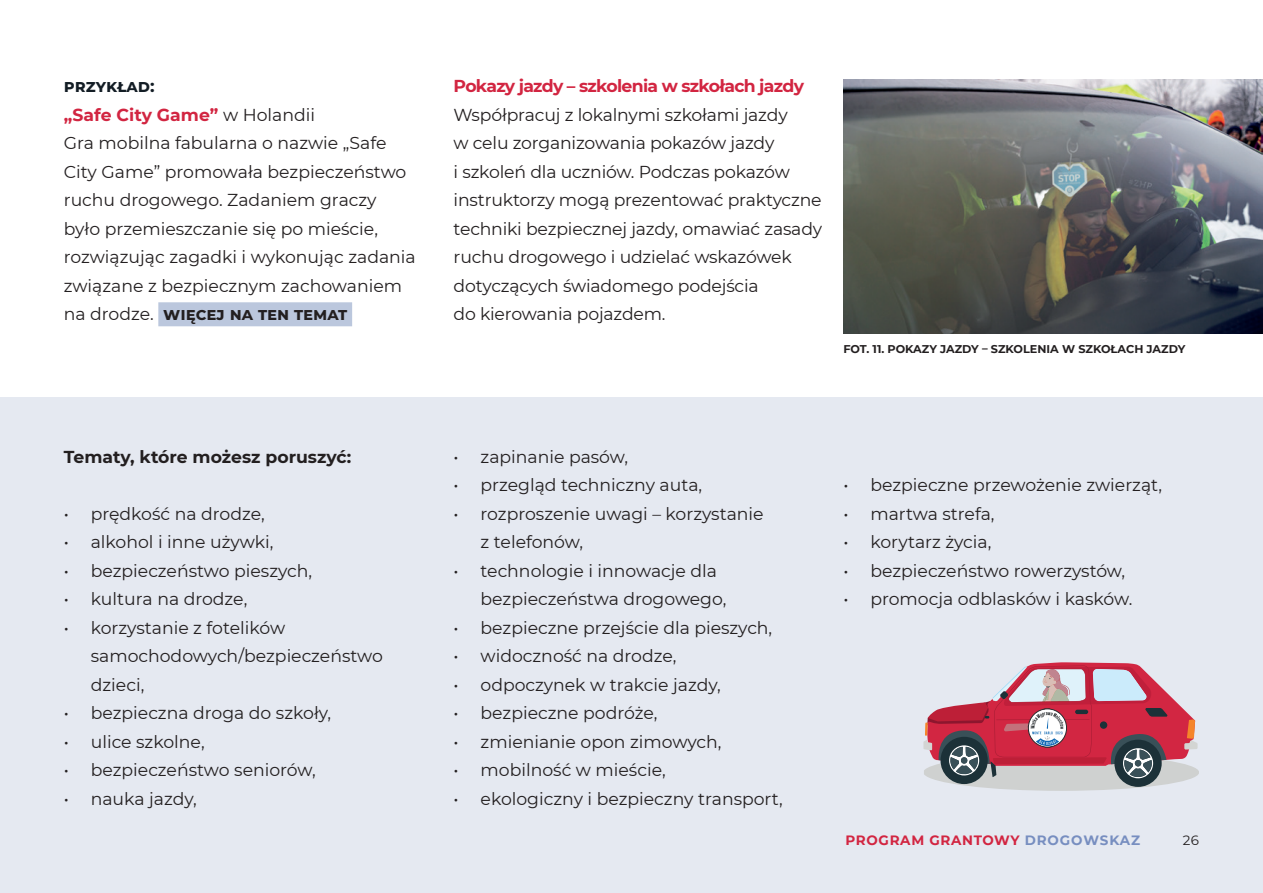
<style>
.page{position:relative;width:1263px;height:893px;background:#fff}
.page>*{position:absolute;margin:0;border:0;box-sizing:border-box;transform-origin:0 0}
.t1{font:17.25px/28.5px "Montserrat";color:#231f20}
.t2{font:700 17.25px "Montserrat";letter-spacing:-.04em;color:#d22541}
.t3{font:700 17.25px "Montserrat";color:#231f20}
.t4{font:700 13.5px "Montserrat";letter-spacing:.05em;color:#d22541}
.t5{font:13.5px "Montserrat";color:#231f20}
.t6{font:700 11.25px "Montserrat";color:#231f20}
.s1{font-weight:700;color:#131d25}
.s2{font-weight:700;color:#d22541}
.s3{font-weight:700}
.s4{color:#778ec0}
</style>
<div class="page">
<div style="left:0;top:398px;width:1263px;height:495px;background:#e5e9f1"></div>
<div style="left:158px;top:302px;width:194px;height:24px;background:#bbc7dd"></div>
<img style="left:843px;top:79px;width:420px;height:255px">
<svg style="left:923px;top:662px;width:276px;height:129px"></svg>
<p class="t1" style="left:64px;top:71px;width:353px"><span class="s1">przykład:<br></span><span class="s2">„Safe City Game”</span> w Holandii<br>Gra mobilna fabularna o nazwie „Safe<br>City Game” promowała bezpieczeństwo ruchu drogowego. Zadaniem graczy było przemieszczanie się po mieście, rozwiązując zagadki i wykonując zadania związane z bezpiecznym zachowaniem na drodze. <span class="s3">więcej na ten temat</span></p>
<p class="t2" style="left:454px;top:74px;width:352px">Pokazy jazdy – szkolenia w szkołach jazdy</p>
<p class="t1" style="left:454px;top:100px;width:370px">Współpracuj z lokalnymi szkołami jazdy<br>w celu zorganizowania pokazów jazdy<br>i szkoleń dla uczniów. Podczas pokazów instruktorzy mogą prezentować praktyczne techniki bezpiecznej jazdy, omawiać zasady ruchu drogowego i udzielać wskazówek dotyczących świadomego podejścia<br>do kierowania pojazdem.</p>
<p class="t6" style="left:843px;top:341px;width:343px">FOT. 11. POKAZY JAZDY – SZKOLENIA W SZKOŁACH JAZDY</p>
<p class="t3" style="left:64px;top:444px;width:289px">Tematy, które możesz poruszyć:</p>
<p class="t1" style="left:64px;top:499px;width:202px">• prędkość na drodze,</p>
<p class="t1" style="left:64px;top:527px;width:211px">• alkohol i inne używki,</p>
<p class="t1" style="left:64px;top:556px;width:250px">• bezpieczeństwo pieszych,</p>
<p class="t1" style="left:64px;top:584px;width:185px">• kultura na drodze,</p>
<p class="t1" style="left:91px;top:613px;width:294px;text-indent:-27px">• korzystanie z fotelików samochodowych/bezpieczeństwo dzieci,</p>
<p class="t1" style="left:64px;top:698px;width:269px">• bezpieczna droga do szkoły,</p>
<p class="t1" style="left:64px;top:727px;width:142px">• ulice szkolne,</p>
<p class="t1" style="left:64px;top:755px;width:253px">• bezpieczeństwo seniorów,</p>
<p class="t1" style="left:64px;top:784px;width:135px">• nauka jazdy,</p>
<p class="t1" style="left:454px;top:442px;width:176px">• zapinanie pasów,</p>
<p class="t1" style="left:454px;top:470px;width:250px">• przegląd techniczny auta,</p>
<p class="t1" style="left:481px;top:499px;width:284px;text-indent:-27px">• rozproszenie uwagi – korzystanie z telefonów,</p>
<p class="t1" style="left:481px;top:556px;width:247px;text-indent:-27px">• technologie i innowacje dla bezpieczeństwa drogowego,</p>
<p class="t1" style="left:454px;top:613px;width:320px">• bezpieczne przejście dla pieszych,</p>
<p class="t1" style="left:454px;top:641px;width:224px">• widoczność na drodze,</p>
<p class="t1" style="left:454px;top:670px;width:269px">• odpoczynek w trakcie jazdy,</p>
<p class="t1" style="left:454px;top:698px;width:205px">• bezpieczne podróże,</p>
<p class="t1" style="left:454px;top:727px;width:269px">• zmienianie opon zimowych,</p>
<p class="t1" style="left:454px;top:755px;width:214px">• mobilność w mieście,</p>
<p class="t1" style="left:454px;top:784px;width:331px">• ekologiczny i bezpieczny transport,</p>
<p class="t1" style="left:843px;top:470px;width:320px">• bezpieczne przewożenie zwierząt,</p>
<p class="t1" style="left:843px;top:499px;width:153px">• martwa strefa,</p>
<p class="t1" style="left:843px;top:527px;width:149px">• korytarz życia,</p>
<p class="t1" style="left:843px;top:556px;width:283px">• bezpieczeństwo rowerzystów,</p>
<p class="t1" style="left:843px;top:584px;width:290px">• promocja odblasków i kasków.</p>
<p class="t4" style="left:845px;top:831px;width:296px">PROGRAM GRANTOWY <span class="s4">DROGOWSKAZ</span></p>
<p class="t5" style="left:1183px;top:831px;width:18px">26</p>
</div>
